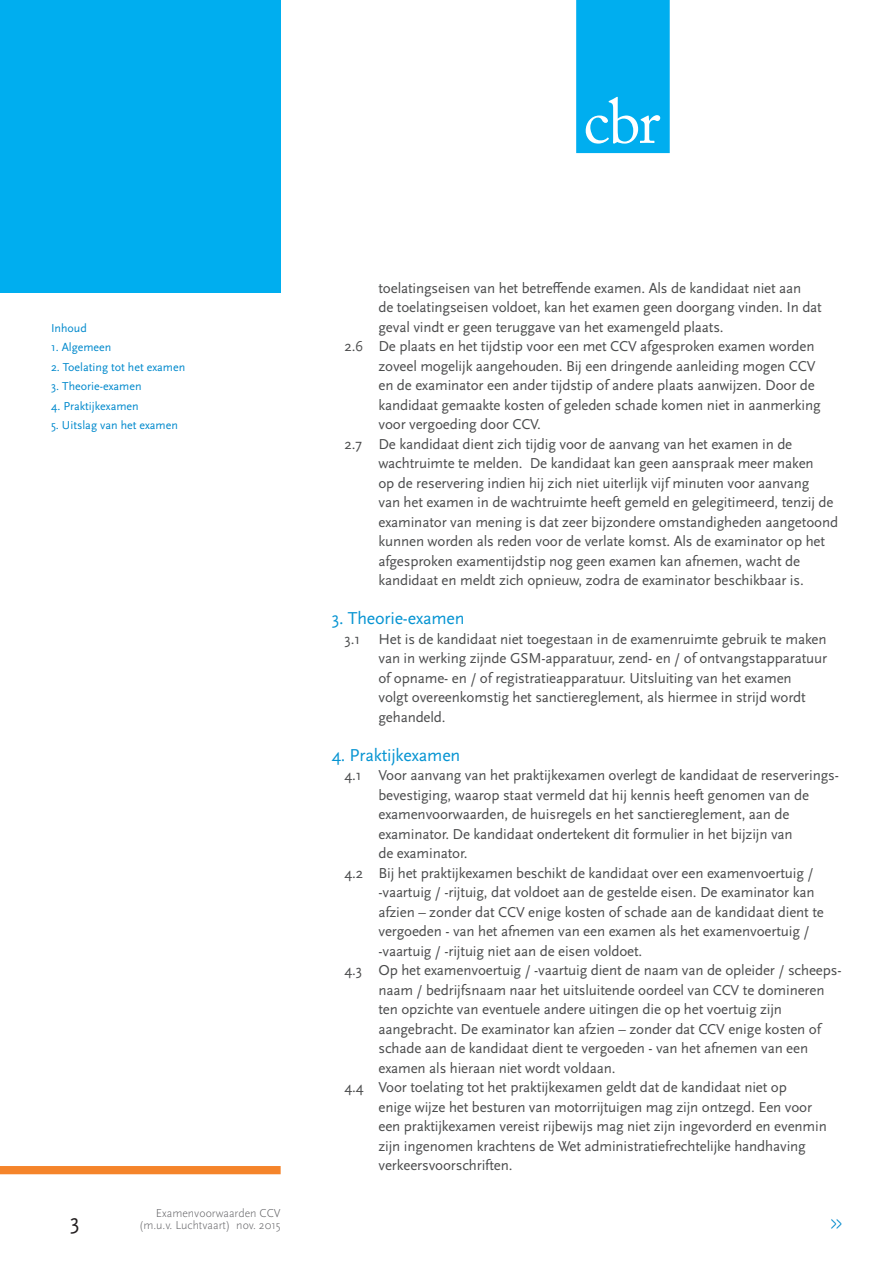
<style>
.page{position:relative;width:893px;height:1263px;background:#fff}
.page>*{position:absolute;margin:0;border:0;box-sizing:border-box;transform-origin:0 0}
.t1{font:22.5px "Scala Sans Pro";color:#231f20}
.t2{font:21.45px "Scala Sans Pro";color:#0089cc;scale:.45 1}
.t3{font:18px "Scala Sans Pro";letter-spacing:-.01em;color:#0694d2}
.t4{font:15px/19.5px "Scala Sans Pro";letter-spacing:-.01em;color:#4b4c4d}
.t5{font:12px "Scala Sans Pro";color:#0089cc}
.t6{font:300 12px/12px "Scala Sans Pro";color:#636366;text-align:right}
</style>
<div class="page">
<div style="left:0;top:0;width:281px;height:292px;background:#00aeef"></div>
<div style="left:0;top:1166px;width:281px;height:8px;background:#f5842a"></div>
<svg style="left:576px;top:0;width:94px;height:153px;background:#0fb2ef"></svg>
<p class="t5" style="left:51px;top:320px;width:37px">Inhoud</p>
<p class="t5" style="left:51px;top:339px;width:62px">1. Algemeen</p>
<p class="t5" style="left:51px;top:359px;width:136px">2. Toelating tot het examen</p>
<p class="t5" style="left:51px;top:378px;width:92px">3. Theorie-examen</p>
<p class="t5" style="left:51px;top:398px;width:89px">4. Praktijkexamen</p>
<p class="t5" style="left:51px;top:417px;width:128px">5. Uitslag van het examen</p>
<p class="t4" style="left:378px;top:277px;width:424px">toelatingseisen van het betreffende examen. Als de kandidaat niet aan</p>
<p class="t4" style="left:378px;top:297px;width:445px">de toelatingseisen voldoet, kan het examen geen doorgang vinden. In dat</p>
<p class="t4" style="left:378px;top:316px;width:347px">geval vindt er geen teruggave van het examengeld plaats.</p>
<p class="t4" style="left:344px;top:336px;width:472px">2.6 De plaats en het tijdstip voor een met CCV afgesproken examen worden</p>
<p class="t4" style="left:378px;top:355px;width:438px">zoveel mogelijk aangehouden. Bij een dringende aanleiding mogen CCV</p>
<p class="t4" style="left:378px;top:375px;width:438px">en de examinator een ander tijdstip of andere plaats aanwijzen. Door de</p>
<p class="t4" style="left:378px;top:394px;width:444px">kandidaat gemaakte kosten of geleden schade komen niet in aanmerking</p>
<p class="t4" style="left:378px;top:414px;width:164px">voor vergoeding door CCV.</p>
<p class="t4" style="left:344px;top:433px;width:449px">2.7 De kandidaat dient zich tijdig voor de aanvang van het examen in de</p>
<p class="t4" style="left:378px;top:453px;width:437px">wachtruimte te melden. De kandidaat kan geen aanspraak meer maken</p>
<p class="t4" style="left:378px;top:472px;width:432px">op de reservering indien hij zich niet uiterlijk vijf minuten voor aanvang</p>
<p class="t4" style="left:378px;top:492px;width:457px">van het examen in de wachtruimte heeft gemeld en gelegitimeerd, tenzij de</p>
<p class="t4" style="left:378px;top:511px;width:461px">examinator van mening is dat zeer bijzondere omstandigheden aangetoond</p>
<p class="t4" style="left:378px;top:531px;width:448px">kunnen worden als reden voor de verlate komst. Als de examinator op het</p>
<p class="t4" style="left:378px;top:550px;width:423px">afgesproken examentijdstip nog geen examen kan afnemen, wacht de</p>
<p class="t4" style="left:378px;top:570px;width:427px">kandidaat en meldt zich opnieuw, zodra de examinator beschikbaar is.</p>
<p class="t3" style="left:332px;top:606px;width:134px">3. Theorie-examen</p>
<p class="t4" style="left:378px;top:628px;width:450px;text-indent:-34px">3.1 Het is de kandidaat niet toegestaan in de examenruimte gebruik te maken van in werking zijnde GSM-apparatuur, zend- en / of ontvangstapparatuur of opname- en / of registratieapparatuur. Uitsluiting van het examen<br>volgt overeenkomstig het sanctiereglement, als hiermee in strijd wordt gehandeld.</p>
<p class="t3" style="left:332px;top:743px;width:130px">4. Praktijkexamen</p>
<p class="t4" style="left:344px;top:765px;width:496px">4.1 Voor aanvang van het praktijkexamen overlegt de kandidaat de reserverings-</p>
<p class="t4" style="left:378px;top:784px;width:432px">bevestiging, waarop staat vermeld dat hij kennis heeft genomen van de</p>
<p class="t4" style="left:378px;top:804px;width:412px">examenvoorwaarden, de huisregels en het sanctiereglement, aan de</p>
<p class="t4" style="left:378px;top:823px;width:416px">examinator. De kandidaat ondertekent dit formulier in het bijzijn van</p>
<p class="t4" style="left:378px;top:843px;width:91px">de examinator.</p>
<p class="t4" style="left:344px;top:862px;width:471px">4.2 Bij het praktijkexamen beschikt de kandidaat over een examenvoertuig /</p>
<p class="t4" style="left:378px;top:882px;width:438px">-vaartuig / -rijtuig, dat voldoet aan de gestelde eisen. De examinator kan</p>
<p class="t4" style="left:378px;top:901px;width:447px">afzien – zonder dat CCV enige kosten of schade aan de kandidaat dient te</p>
<p class="t4" style="left:378px;top:921px;width:433px">vergoeden - van het afnemen van een examen als het examenvoertuig /</p>
<p class="t4" style="left:378px;top:940px;width:265px">-vaartuig / -rijtuig niet aan de eisen voldoet.</p>
<p class="t4" style="left:344px;top:960px;width:499px">4.3 Op het examenvoertuig / -vaartuig dient de naam van de opleider / scheeps-</p>
<p class="t4" style="left:378px;top:979px;width:448px">naam / bedrijfsnaam naar het uitsluitende oordeel van CCV te domineren</p>
<p class="t4" style="left:378px;top:999px;width:405px">ten opzichte van eventuele andere uitingen die op het voertuig zijn</p>
<p class="t4" style="left:378px;top:1018px;width:444px">aangebracht. De examinator kan afzien – zonder dat CCV enige kosten of</p>
<p class="t4" style="left:378px;top:1038px;width:431px">schade aan de kandidaat dient te vergoeden - van het afnemen van een</p>
<p class="t4" style="left:378px;top:1057px;width:238px">examen als hieraan niet wordt voldaan.</p>
<p class="t4" style="left:344px;top:1077px;width:444px">4.4 Voor toelating tot het praktijkexamen geldt dat de kandidaat niet op</p>
<p class="t4" style="left:378px;top:1096px;width:435px">enige wijze het besturen van motorrijtuigen mag zijn ontzegd. Een voor</p>
<p class="t4" style="left:378px;top:1116px;width:450px">een praktijkexamen vereist rijbewijs mag niet zijn ingevorderd en evenmin</p>
<p class="t4" style="left:378px;top:1135px;width:429px">zijn ingenomen krachtens de Wet administratiefrechtelijke handhaving</p>
<p class="t4" style="left:378px;top:1155px;width:136px">verkeersvoorschriften.</p>
<h1 class="t1" style="left:70px;top:1206px;width:11px">3</h1>
<p class="t6" style="left:139px;top:1206px;width:143px">Examenvoorwaarden CCV (m.u.v. Luchtvaart) nov. 2015</p>
<h2 class="t2" style="left:831px;top:1207px;width:25px">&gt;&gt;</h2>
</div>
